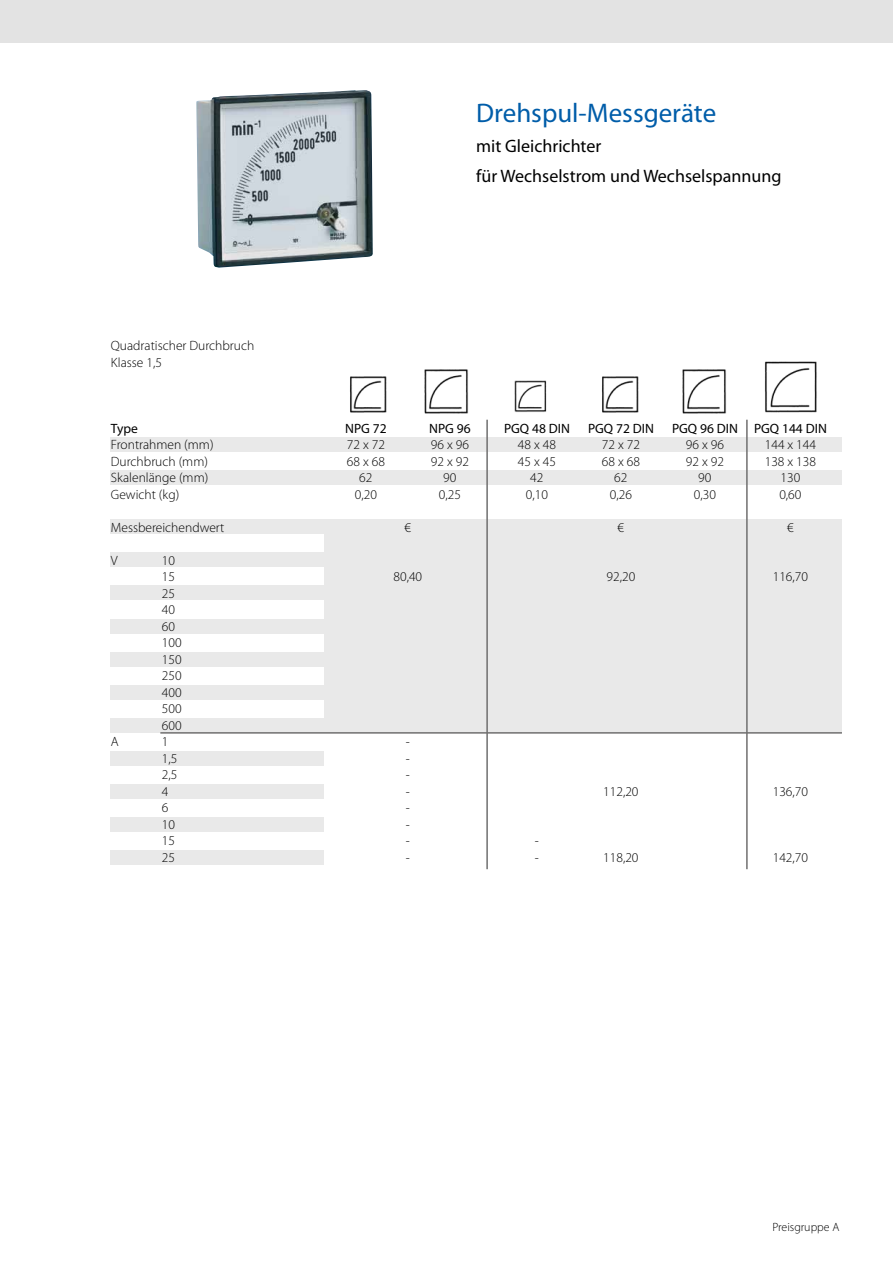
<style>
.page{position:relative;width:893px;height:1263px;background:#fff}
.page>*{position:absolute;margin:0;border:0;box-sizing:border-box;transform-origin:0 0}
.t1{font:27px "Myriad Pro";color:#005da9}
.t2{font:18px/30px "Myriad Pro";color:#000}
.t3{font:300 13.5px/16.5px "Myriad Pro";color:#000}
.t4{font:13.5px "Myriad Pro";color:#000}
.t5{font:300 12px "Myriad Pro";color:#000}
</style>
<div class="page">
<div style="left:0;top:0;width:893px;height:43px;background:#e3e3e3"></div>
<div style="left:111px;top:850px;width:213px;height:15px;background:#e9e9e9"></div>
<div style="left:111px;top:751px;width:213px;height:15px;background:#e9e9e9"></div>
<div style="left:111px;top:784px;width:213px;height:15px;background:#e9e9e9"></div>
<div style="left:111px;top:817px;width:213px;height:15px;background:#e9e9e9"></div>
<div style="left:324px;top:528px;width:518px;height:193px;background:#e9e9e9"></div>
<div style="left:111px;top:437px;width:731px;height:15px;background:#e9e9e9"></div>
<div style="left:111px;top:470px;width:731px;height:15px;background:#e9e9e9"></div>
<div style="left:111px;top:519px;width:731px;height:15px;background:#e9e9e9"></div>
<div style="left:111px;top:552px;width:731px;height:15px;background:#e9e9e9"></div>
<div style="left:111px;top:585px;width:731px;height:15px;background:#e9e9e9"></div>
<div style="left:111px;top:618px;width:731px;height:15px;background:#e9e9e9"></div>
<div style="left:111px;top:652px;width:731px;height:14px;background:#e9e9e9"></div>
<div style="left:111px;top:685px;width:731px;height:15px;background:#e9e9e9"></div>
<div style="left:111px;top:718px;width:731px;height:15px;background:#e9e9e9"></div>
<hr style="left:160px;top:732px;width:682px;height:2px;background:#706f6f">
<hr style="left:486px;top:420px;width:2px;height:449px;background:#706f6f">
<hr style="left:746px;top:420px;width:2px;height:449px;background:#706f6f">
<img style="left:350px;top:376px;width:37px;height:37px">
<img style="left:424px;top:369px;width:45px;height:45px">
<img style="left:602px;top:376px;width:37px;height:37px">
<img style="left:514px;top:380px;width:33px;height:32px">
<img style="left:682px;top:369px;width:45px;height:45px">
<img style="left:764px;top:361px;width:53px;height:52px">
<img style="left:196px;top:90px;width:177px;height:178px">
<p class="t3" style="left:111px;top:337px;width:145px">Quadratischer Durchbruch<br>Klasse 1,5</p>
<h1 class="t1" style="left:476px;top:97px;width:241px">Drehspul-Messgeräte</h1>
<h2 class="t2" style="left:476px;top:131px;width:307px">mit Gleichrichter<br>für Wechselstrom und Wechselspannung</h2>
<p class="t4" style="left:111px;top:420px;width:28px">Type</p>
<p class="t4" style="left:345px;top:420px;width:43px">NPG 72</p>
<p class="t4" style="left:429px;top:420px;width:43px">NPG 96</p>
<p class="t4" style="left:504px;top:420px;width:67px">PGQ 48 DIN</p>
<p class="t4" style="left:588px;top:420px;width:67px">PGQ 72 DIN</p>
<p class="t4" style="left:672px;top:420px;width:156px">PGQ 96 DIN PGQ 144 DIN</p>
<p class="t3" style="left:111px;top:436px;width:104px">Frontrahmen (mm)</p>
<p class="t3" style="left:347px;top:436px;width:40px">72 x 72</p>
<p class="t3" style="left:431px;top:436px;width:40px">96 x 96</p>
<p class="t3" style="left:518px;top:436px;width:40px">48 x 48</p>
<p class="t3" style="left:602px;top:436px;width:40px">72 x 72</p>
<p class="t3" style="left:686px;top:436px;width:40px">96 x 96</p>
<p class="t3" style="left:765px;top:436px;width:53px">144 x 144</p>
<p class="t3" style="left:111px;top:453px;width:99px">Durchbruch (mm)</p>
<p class="t3" style="left:347px;top:453px;width:40px">68 x 68</p>
<p class="t3" style="left:431px;top:453px;width:40px">92 x 92</p>
<p class="t3" style="left:518px;top:453px;width:40px">45 x 45</p>
<p class="t3" style="left:602px;top:453px;width:40px">68 x 68</p>
<p class="t3" style="left:686px;top:453px;width:40px">92 x 92</p>
<p class="t3" style="left:765px;top:453px;width:53px">138 x 138</p>
<p class="t3" style="left:111px;top:469px;width:99px">Skalenlänge (mm)</p>
<p class="t3" style="left:359px;top:469px;width:15px">62</p>
<p class="t3" style="left:443px;top:469px;width:15px">90</p>
<p class="t3" style="left:530px;top:469px;width:15px">42</p>
<p class="t3" style="left:614px;top:469px;width:15px">62</p>
<p class="t3" style="left:698px;top:469px;width:15px">90</p>
<p class="t3" style="left:780px;top:469px;width:21px">130</p>
<p class="t3" style="left:111px;top:486px;width:70px">Gewicht (kg)</p>
<p class="t3" style="left:355px;top:486px;width:24px">0,20</p>
<p class="t3" style="left:439px;top:486px;width:24px">0,25</p>
<p class="t3" style="left:526px;top:486px;width:24px">0,10</p>
<p class="t3" style="left:610px;top:486px;width:24px">0,26</p>
<p class="t3" style="left:694px;top:486px;width:24px">0,30</p>
<p class="t3" style="left:779px;top:486px;width:24px">0,60</p>
<p class="t3" style="left:111px;top:519px;width:115px">Messbereichendwert</p>
<p class="t3" style="left:405px;top:519px;width:8px">€</p>
<p class="t3" style="left:618px;top:519px;width:8px">€</p>
<p class="t3" style="left:787px;top:519px;width:8px">€</p>
<p class="t3" style="left:111px;top:552px;width:8px">V</p>
<p class="t3" style="left:162px;top:552px;width:15px">10<br>15</p>
<p class="t3" style="left:393px;top:568px;width:30px">80,40</p>
<p class="t3" style="left:607px;top:568px;width:30px">92,20</p>
<p class="t3" style="left:773px;top:568px;width:37px">116,70</p>
<p class="t3" style="left:162px;top:585px;width:21px">25<br>40<br>60<br>100<br>150<br>250<br>400<br>500<br>600</p>
<p class="t3" style="left:111px;top:733px;width:9px">A</p>
<p class="t3" style="left:162px;top:733px;width:8px">1</p>
<p class="t3" style="left:406px;top:733px;width:6px">-</p>
<p class="t3" style="left:162px;top:750px;width:17px">1,5</p>
<p class="t3" style="left:406px;top:750px;width:6px">-</p>
<p class="t3" style="left:162px;top:766px;width:17px">2,5</p>
<p class="t3" style="left:406px;top:766px;width:6px">-</p>
<p class="t3" style="left:162px;top:783px;width:8px">4</p>
<p class="t3" style="left:406px;top:783px;width:6px">-</p>
<p class="t3" style="left:603px;top:783px;width:37px">112,20</p>
<p class="t3" style="left:773px;top:783px;width:37px">136,70</p>
<p class="t3" style="left:162px;top:799px;width:8px">6</p>
<p class="t3" style="left:406px;top:799px;width:6px">-</p>
<p class="t3" style="left:162px;top:816px;width:15px">10</p>
<p class="t3" style="left:406px;top:816px;width:6px">-</p>
<p class="t3" style="left:162px;top:832px;width:15px">15</p>
<p class="t3" style="left:406px;top:832px;width:6px">-</p>
<p class="t3" style="left:535px;top:832px;width:6px">-</p>
<p class="t3" style="left:162px;top:849px;width:15px">25</p>
<p class="t3" style="left:406px;top:849px;width:6px">-</p>
<p class="t3" style="left:535px;top:849px;width:6px">-</p>
<p class="t3" style="left:603px;top:849px;width:37px">118,20</p>
<p class="t3" style="left:773px;top:849px;width:37px">142,70</p>
<p class="t5" style="left:772px;top:1220px;width:69px">Preisgruppe A</p>
</div>
